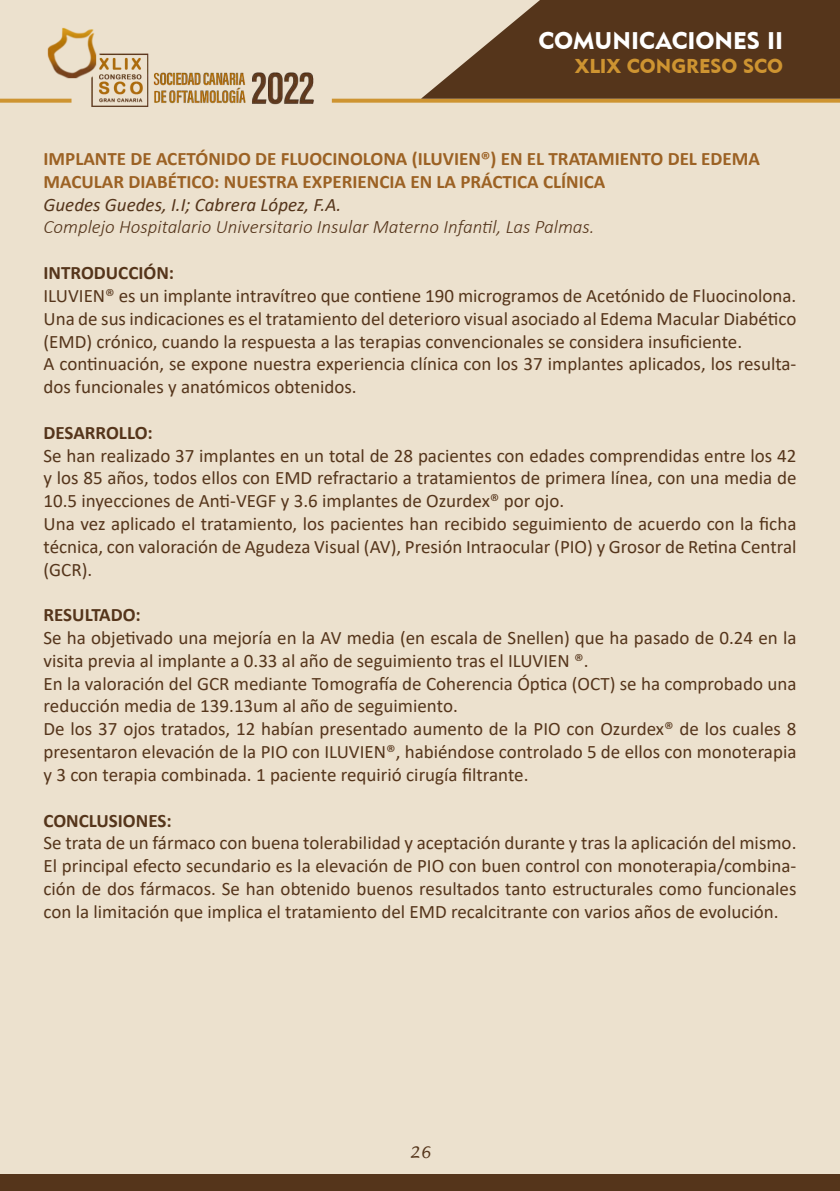
<style>
.page{position:relative;width:840px;height:1191px;background:#fff}
.page>*{position:absolute;margin:0;border:0;box-sizing:border-box;transform-origin:0 0}
.t1{font:24px "Geometric 415 BT Black A";color:#fff}
.t2{font:20px "Geometric 415 BT Black A";color:#ce9431}
.t3{font:19px/22.8px "Calibri";color:#55351b;text-align:justify}
.t4{font:700 19px/22.8px "Calibri";color:#9c6224}
.t5{font:italic 300 19px "Calibri";color:#55351b}
.t6{font:700 19px "Calibri";color:#55351b}
.t7{font:italic 19px "Calibri";color:#55351b}
.t8{font:italic 16px "Lucida Handwriting";color:#55351b}
</style>
<div class="page">
<div style="left:0;top:0;width:839px;height:1191px;background:#ece1ce"></div>
<svg style="left:331px;top:99px;width:508px;height:4px;background:#d09a3d"></svg>
<svg style="left:421px;top:0;width:418px;height:99px;background:#6b4e34"></svg>
<img style="left:36px;top:27px;width:278px;height:80px">
<svg style="left:0;top:99px;width:71px;height:4px"></svg>
<div style="left:0;top:1174px;width:839px;height:17px;background:#55351b"></div>
<p class="t1" style="left:538px;top:26px;width:246px">COMUNICACIONES II</p>
<p class="t2" style="left:574px;top:54px;width:210px">XLIX CONGRESO SCO</p>
<p class="t4" style="left:43px;top:147px;width:717px">IMPLANTE DE ACETÓNIDO DE FLUOCINOLONA (ILUVIEN®) EN EL TRATAMIENTO DEL EDEMA<br>MACULAR DIABÉTICO: NUESTRA EXPERIENCIA EN LA PRÁCTICA CLÍNICA</p>
<p class="t7" style="left:43px;top:191px;width:299px">Guedes Guedes, I.I; Cabrera López, F.A.</p>
<p class="t5" style="left:43px;top:215px;width:552px">Complejo Hospitalario Universitario Insular Materno Infantil, Las Palmas.</p>
<p class="t6" style="left:43px;top:259px;width:132px">INTRODUCCIÓN:</p>
<p class="t3" style="left:43px;top:284px;width:754px">ILUVIEN® es un implante intravítreo que contiene 190 microgramos de Acetónido de Fluocinolona.<br>Una de sus indicaciones es el tratamiento del deterioro visual asociado al Edema Macular Diabético (EMD) crónico, cuando la respuesta a las terapias convencionales se considera insuficiente.</p>
<p class="t3" style="left:43px;top:352px;width:754px">A continuación, se expone nuestra experiencia clínica con los 37 implantes aplicados, los resulta&shy;dos funcionales y anatómicos obtenidos.</p>
<p class="t6" style="left:43px;top:419px;width:111px">DESARROLLO:</p>
<p class="t3" style="left:43px;top:443px;width:754px">Se han realizado 37 implantes en un total de 28 pacientes con edades comprendidas entre los 42 y los 85 años, todos ellos con EMD refractario a tratamientos de primera línea, con una media de 10.5 inyecciones de Anti-VEGF y 3.6 implantes de Ozurdex® por ojo.</p>
<p class="t3" style="left:43px;top:512px;width:754px">Una vez aplicado el tratamiento, los pacientes han recibido seguimiento de acuerdo con la ficha técnica, con valoración de Agudeza Visual (AV), Presión Intraocular (PIO) y Grosor de Retina Central (GCR).</p>
<p class="t6" style="left:43px;top:601px;width:99px">RESULTADO:</p>
<p class="t3" style="left:43px;top:626px;width:754px">Se ha objetivado una mejoría en la AV media (en escala de Snellen) que ha pasado de 0.24 en la visita previa al implante a 0.33 al año de seguimiento tras el ILUVIEN ®.</p>
<p class="t3" style="left:43px;top:671px;width:754px">En la valoración del GCR mediante Tomografía de Coherencia Óptica (OCT) se ha comprobado una reducción media de 139.13um al año de seguimiento.</p>
<p class="t3" style="left:43px;top:717px;width:754px">De los 37 ojos tratados, 12 habían presentado aumento de la PIO con Ozurdex® de los cuales 8 presentaron elevación de la PIO con ILUVIEN®, habiéndose controlado 5 de ellos con monoterapia y 3 con terapia combinada. 1 paciente requirió cirugía filtrante.</p>
<p class="t6" style="left:43px;top:806px;width:130px">CONCLUSIONES:</p>
<p class="t3" style="left:43px;top:831px;width:754px">Se trata de un fármaco con buena tolerabilidad y aceptación durante y tras la aplicación del mismo.<br>El principal efecto secundario es la elevación de PIO con buen control con monoterapia/combina&shy;ción de dos fármacos. Se han obtenido buenos resultados tanto estructurales como funcionales con la limitación que implica el tratamiento del EMD recalcitrante con varios años de evolución.</p>
<p class="t8" style="left:409px;top:1142px;width:23px">26</p>
</div>
